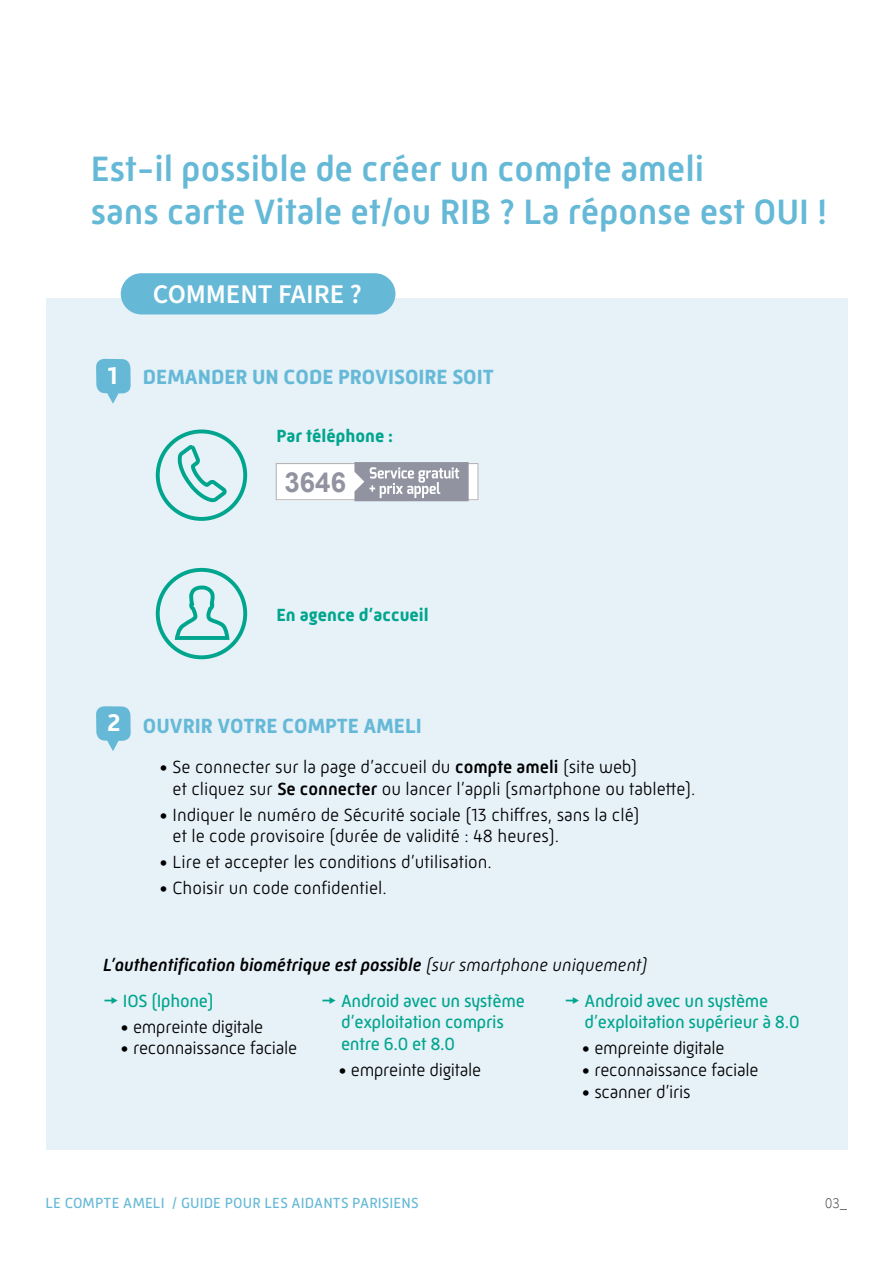
<style>
.page{position:relative;width:893px;height:1263px;background:#fff}
.page>*{position:absolute;margin:0;border:0;box-sizing:border-box;transform-origin:0 0}
.t1{font:500 36px/43.2px "Mic 32 New";color:#65b9d7}
.t2{font:700 27.6px "Arial";color:#9293a1}
.t3{font:600 27px "Source Sans Pro";letter-spacing:-.005em;color:#fff}
.t4{font:700 21px "Mic 32 New";color:#65b9d7}
.t5{font:300 18px/21.6px "Mic 32 New";color:#000}
.t6{font:18px/21.6px "Mic 32 New";letter-spacing:-.015em;color:#00a58d}
.t7{font:italic 500 18px/36.2px "Mic 32 New";color:#000}
.t8{font:700 18px "Mic 32 New";color:#00a58d}
.t9{font:15px "Mic 32 New";letter-spacing:.01em;color:#65b9d7}
.t10{font:300 15px "Source Sans Pro";color:#3c3c3b}
.s1{font-size:24.75px;color:#fff}
.s2{font-weight:500}
.s3{font-weight:300}
.s4{font-weight:400;font-style:normal;color:#00a58d}
</style>
<div class="page">
<div style="left:45px;top:298px;width:802px;height:851px;background:#e6f1f8"></div>
<div style="left:121px;top:273px;width:274px;height:41px;background:#65b9d7;border-radius:21px"></div>
<svg style="left:96px;top:359px;width:35px;height:45px"></svg>
<svg style="left:96px;top:706px;width:35px;height:45px"></svg>
<div style="left:156px;top:429px;width:91px;height:92px;border:4px solid #00a58d;border-radius:50%"></div>
<svg style="left:175px;top:438px;width:55px;height:65px"></svg>
<div style="left:156px;top:568px;width:91px;height:91px;border:4px solid #00a58d;border-radius:50%"></div>
<svg style="left:173px;top:583px;width:58px;height:77px"></svg>
<svg style="left:276px;top:462px;width:203px;height:39px;background:#cacbd1"></svg>
<h1 class="t1" style="left:91px;top:147px;width:738px">Est-il possible de créer un compte ameli<br>sans carte Vitale et/ou RIB ? La réponse est OUI !</h1>
<h3 class="t3" style="left:153px;top:276px;width:210px">COMMENT FAIRE ?</h3>
<p class="t4" style="left:107px;top:365px;width:388px"><span class="s1">1</span> DEMANDER UN CODE PROVISOIRE SOIT</p>
<p class="t8" style="left:276px;top:426px;width:118px">Par téléphone :</p>
<h2 class="t2" style="left:285px;top:464px;width:63px">3646</h2>
<p class="t8" style="left:276px;top:604px;width:154px">En agence d’accueil</p>
<p class="t4" style="left:107px;top:714px;width:316px"><span class="s1">2</span> OUVRIR VOTRE COMPTE AMELI</p>
<p class="t5" style="left:173px;top:756px;width:524px;text-indent:-13px">• Se connecter sur la page d’accueil du <span class="s2">compte ameli</span> (site web)<br>et cliquez sur <span class="s2">Se connecter</span> ou lancer l’appli (smartphone ou tablette).</p>
<p class="t5" style="left:173px;top:803px;width:468px;text-indent:-13px">• Indiquer le numéro de Sécurité sociale (13 chiffres, sans la clé) et le code provisoire (durée de validité : 48 heures).</p>
<p class="t5" style="left:159px;top:851px;width:334px">• Lire et accepter les conditions d’utilisation.</p>
<p class="t5" style="left:159px;top:877px;width:229px">• Choisir un code confidentiel.</p>
<p class="t7" style="left:123px;top:946px;width:526px;text-indent:-20px">L’authentification biométrique est possible <span class="s3">(sur smartphone uniquement)<br></span><span class="s4">IOS (Iphone)</span></p>
<p class="t5" style="left:120px;top:1016px;width:145px">• empreinte digitale</p>
<p class="t5" style="left:120px;top:1037px;width:179px">• reconnaissance faciale</p>
<p class="t6" style="left:341px;top:990px;width:185px">Android avec un système d’exploitation compris entre 6.0 et 8.0</p>
<p class="t5" style="left:338px;top:1059px;width:145px">• empreinte digitale</p>
<p class="t6" style="left:584px;top:990px;width:217px">Android avec un système d’exploitation supérieur à 8.0</p>
<p class="t5" style="left:581px;top:1037px;width:145px">• empreinte digitale</p>
<p class="t5" style="left:581px;top:1059px;width:179px">• reconnaissance faciale</p>
<p class="t5" style="left:581px;top:1080px;width:111px">• scanner d’iris</p>
<p class="t9" style="left:45px;top:1194px;width:375px">LE COMPTE AMELI / GUIDE POUR LES AIDANTS PARISIENS</p>
<p class="t10" style="left:825px;top:1194px;width:24px">03_</p>
</div>
